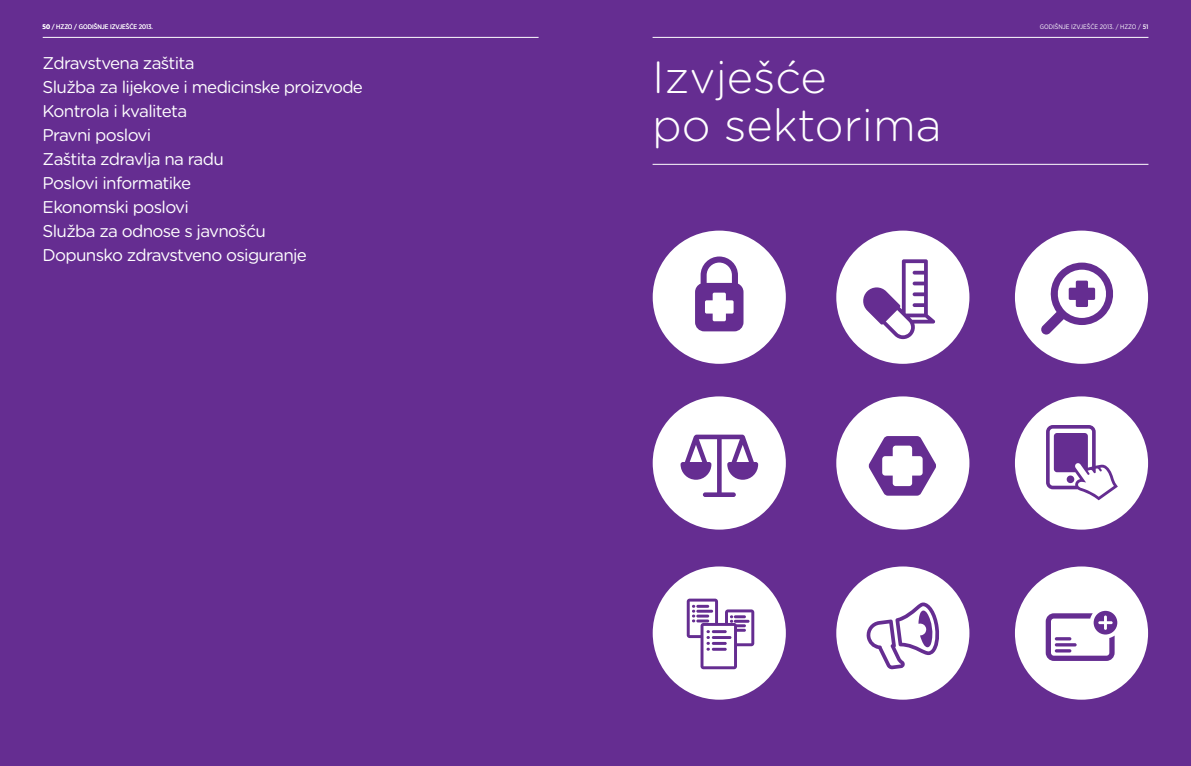
<style>
.page{position:relative;width:1191px;height:766px;background:#fff}
.page>*{position:absolute;margin:0;border:0;box-sizing:border-box;transform-origin:0 0}
.t1{font:300 45px/48px "Gotham Rounded";color:#fff}
.t2{font:17px/24px "Gotham Rounded";letter-spacing:-.04em;color:#fff}
.t3{font:6.5px "Gotham Narrow";color:#fff}
.s1{font-weight:500}
</style>
<div class="page">
<div style="left:0;top:0;width:1191px;height:765px;background:#652d91"></div>
<hr style="left:652px;top:37px;width:496px;height:1px;background:#fff">
<hr style="left:43px;top:37px;width:495px;height:1px;background:#fff">
<div style="left:652px;top:230px;width:134px;height:134px;background:#fff;border-radius:50%"></div>
<div style="left:836px;top:230px;width:133px;height:134px;background:#fff;border-radius:50%"></div>
<div style="left:1015px;top:230px;width:133px;height:134px;background:#fff;border-radius:50%"></div>
<div style="left:652px;top:396px;width:134px;height:133px;background:#fff;border-radius:50%"></div>
<div style="left:836px;top:396px;width:133px;height:133px;background:#fff;border-radius:50%"></div>
<div style="left:1015px;top:396px;width:133px;height:133px;background:#fff;border-radius:50%"></div>
<div style="left:652px;top:566px;width:134px;height:133px;background:#fff;border-radius:50%"></div>
<div style="left:836px;top:566px;width:133px;height:133px;background:#fff;border-radius:50%"></div>
<div style="left:1015px;top:566px;width:133px;height:133px;background:#fff;border-radius:50%"></div>
<svg style="left:695px;top:256px;width:48px;height:75px"></svg>
<svg style="left:863px;top:259px;width:72px;height:80px"></svg>
<svg style="left:1041px;top:262px;width:72px;height:72px"></svg>
<svg style="left:868px;top:436px;width:68px;height:59px"></svg>
<svg style="left:1046px;top:425px;width:71px;height:75px"></svg>
<svg style="left:686px;top:598px;width:68px;height:71px"></svg>
<hr style="left:734px;top:619px;width:15px;height:3px;background:#652d91">
<svg style="left:866px;top:602px;width:73px;height:67px"></svg>
<svg style="left:1045px;top:610px;width:72px;height:50px"></svg>
<hr style="left:1054px;top:637px;width:17px;height:3px;background:#652d91;border-radius:2px">
<hr style="left:1054px;top:643px;width:22px;height:3px;background:#652d91;border-radius:2px">
<hr style="left:1054px;top:649px;width:17px;height:3px;background:#652d91;border-radius:2px">
<hr style="left:652px;top:164px;width:496px;height:1px;background:#fff">
<svg style="left:680px;top:434px;width:78px;height:63px"></svg>
<p class="t3" style="left:43px;top:23px;width:112px"><span class="s1">50</span> / HZZO / GODIŠNJE IZVJEŠĆE 2013.</p>
<p class="t3" style="left:1039px;top:23px;width:110px">GODIŠNJE IZVJEŠĆE 2013. / HZZO / <span class="s1">51</span></p>
<h1 class="t1" style="left:652px;top:51px;width:291px">Izvješće<br>po sektorima</h1>
<p class="t2" style="left:43px;top:50px;width:322px">Zdravstvena zaštita<br>Služba za lijekove i medicinske proizvode<br>Kontrola i kvaliteta<br>Pravni poslovi<br>Zaštita zdravlja na radu<br>Poslovi informatike<br>Ekonomski poslovi<br>Služba za odnose s javnošću<br>Dopunsko zdravstveno osiguranje</p>
</div>
